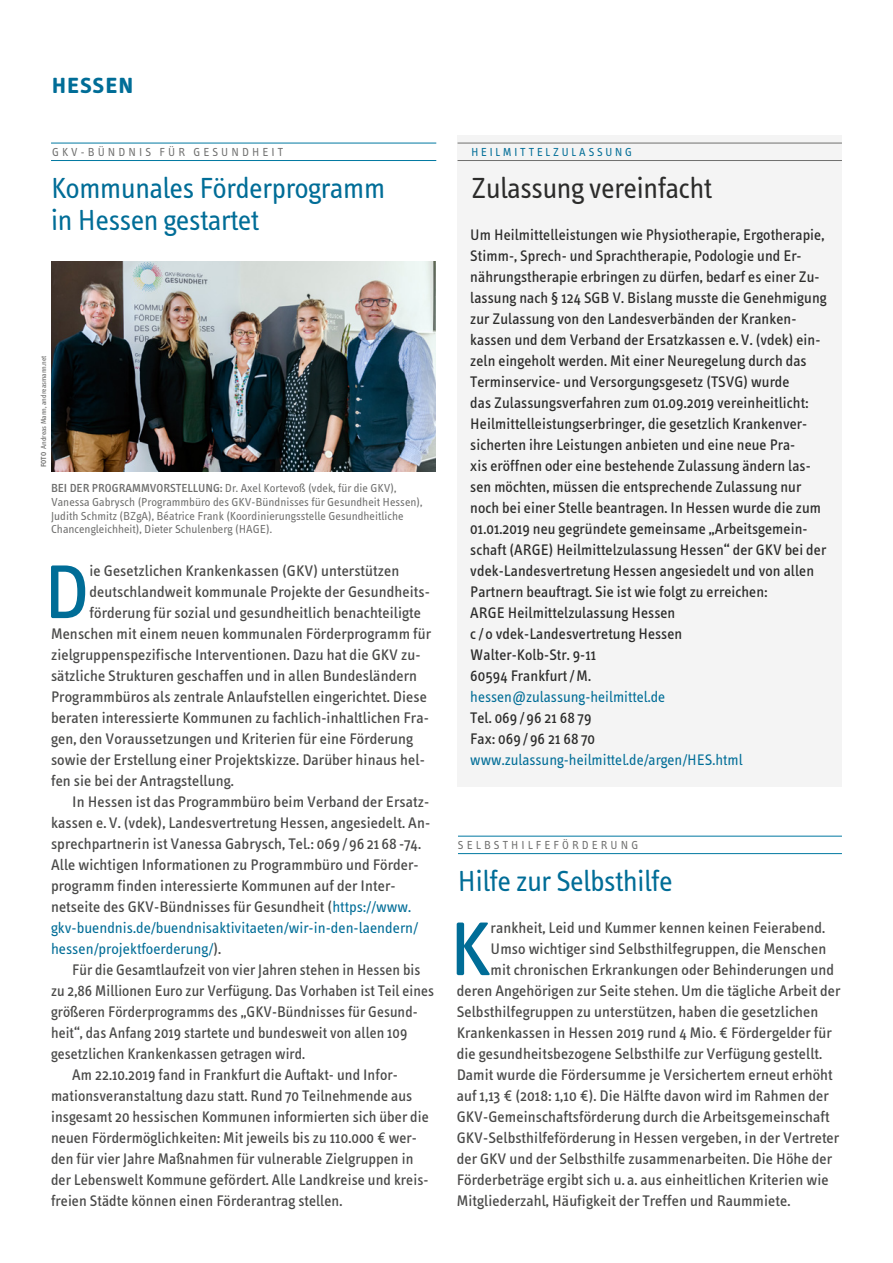
<style>
.page{position:relative;width:893px;height:1263px;background:#fff}
.page>*{position:absolute;margin:0;border:0;box-sizing:border-box;transform-origin:0 0}
._2_Meldung_x_Copy_Meldung_Initial_UA{font:78.15px "Info Text";color:#006d97}
._2_Meldung_X_Head_Meldung_UA{font:30px/31.5px "Info Text";letter-spacing:-.015em;color:#006d97}
._3_Rubrik_X_Head_Rubrik_UA{font:30px "Info Text";color:#2c2c2b}
.t1{font:30px "Info Text Semi Bold Caps";color:#006d97}
._2_Meldung_x_Copy_Meldung_Initial_UA-2{font:15.75px "Info Text";letter-spacing:.005em;color:#494948}
._3_Rubrik_X_Copy_Rubrik_UA{font:15.75px/21px "Info Text";letter-spacing:.005em;color:#2c2c2b}
._2_Meldung_X_Copy_Meldung_Text_UA{font:15.75px/21px "Info Text";letter-spacing:.005em;color:#494948}
._2_Meldung_X_Head_Meldung_UA-2{font:12px/13.8px "Info Text";color:#6f6f6e}
._3_Rubrik_X_Head_Rubrik_UA-2{font:12px "Info OT Text";color:#006d97}
.t2{font:7.5px "Info Text";color:#6f6f6e}
.s1{font-weight:600}
.s2{font-weight:500}
.s3{color:#006d97}
.s4{font-family:"Info OT Text"}
</style>
<div class="page">
<hr style="left:51px;top:143px;width:385px;height:1px;background:#0078a1">
<hr style="left:51px;top:160px;width:385px;height:1px;background:#0078a1">
<hr style="left:458px;top:836px;width:384px;height:1px;background:#0078a1">
<hr style="left:458px;top:853px;width:384px;height:1px;background:#0078a1">
<div style="left:458px;top:135px;width:384px;height:651px;background:#f4f4f4"></div>
<img style="left:51px;top:261px;width:385px;height:210px">
<hr style="left:458px;top:143px;width:384px;height:1px;background:#6f6f6e">
<hr style="left:458px;top:160px;width:384px;height:1px;background:#6f6f6e">
<h2 class="t1" style="left:51px;top:66px;width:85px">hessen</h2>
<h2 class="_2_Meldung_X_Head_Meldung_UA-2" style="left:52px;top:145px;width:233px">GKV- BÜNDNIS FÜR GESUNDHEIT</h2>
<h2 class="_2_Meldung_X_Head_Meldung_UA" style="left:51px;top:173px;width:336px">Kommunales Förderprogramm in Hessen gestartet</h2>
<p class="t2" style="left:39px;top:467px;width:113px;rotate:-90deg"><span class="s1">FOTO</span> Andreas Mann, andreasmann.net</p>
<p class="_2_Meldung_X_Head_Meldung_UA-2" style="left:51px;top:481px;width:373px"><span class="s2">BEI DER PROGRAMMVORSTELLUNG:</span> Dr. Axel Kortevoß (vdek, für die GKV), Vanessa Gabrysch (Programmbüro des GKV-Bündnisses für Gesundheit Hessen), Judith Schmitz (BZgA), Béatrice Frank (Koordinierungsstelle Gesundheitliche Chancengleichheit), Dieter Schulenberg (HAGE).</p>
<p class="_2_Meldung_x_Copy_Meldung_Initial_UA" style="left:44px;top:548px;width:47px">D</p>
<p class="_2_Meldung_x_Copy_Meldung_Initial_UA-2" style="left:90px;top:562px;width:311px">ie Gesetzlichen Krankenkassen (GKV) unterstützen</p>
<p class="_2_Meldung_x_Copy_Meldung_Initial_UA-2" style="left:90px;top:583px;width:342px">deutschlandweit kommunale Projekte der Gesundheits-</p>
<p class="_2_Meldung_x_Copy_Meldung_Initial_UA-2" style="left:90px;top:604px;width:333px">förderung für sozial und gesundheitlich benachteiligte</p>
<p class="_2_Meldung_x_Copy_Meldung_Initial_UA-2" style="left:51px;top:625px;width:382px">Menschen mit einem neuen kommunalen Förderprogramm für</p>
<p class="_2_Meldung_x_Copy_Meldung_Initial_UA-2" style="left:51px;top:646px;width:371px">zielgruppenspezifische Interventionen. Dazu hat die GKV zu-</p>
<p class="_2_Meldung_x_Copy_Meldung_Initial_UA-2" style="left:51px;top:667px;width:367px">sätzliche Strukturen geschaffen und in allen Bundesländern</p>
<p class="_2_Meldung_x_Copy_Meldung_Initial_UA-2" style="left:51px;top:688px;width:377px">Programmbüros als zentrale Anlaufstellen eingerichtet. Diese</p>
<p class="_2_Meldung_x_Copy_Meldung_Initial_UA-2" style="left:51px;top:709px;width:379px">beraten interessierte Kommunen zu fachlich-inhaltlichen Fra-</p>
<p class="_2_Meldung_x_Copy_Meldung_Initial_UA-2" style="left:51px;top:730px;width:364px">gen, den Voraussetzungen und Kriterien für eine Förderung</p>
<p class="_2_Meldung_x_Copy_Meldung_Initial_UA-2" style="left:51px;top:751px;width:375px">sowie der Erstellung einer Projektskizze. Darüber hinaus hel-</p>
<p class="_2_Meldung_x_Copy_Meldung_Initial_UA-2" style="left:51px;top:772px;width:184px">fen sie bei der Antragstellung.</p>
<p class="_2_Meldung_X_Copy_Meldung_Text_UA" style="left:51px;top:791px;width:381px;text-indent:21px">In Hessen ist das Programmbüro beim Verband der Ersatz&shy;kassen e.V. (vdek), Landesvertretung Hessen, angesiedelt. An&shy;sprechpartnerin ist Vanessa Gabrysch, Tel.: 069 / 96 21 68 -74.<br>Alle wichtigen Informationen zu Programmbüro und Förder&shy;programm finden interessierte Kommunen auf der Inter&shy;netseite des GKV-Bündnisses für Gesundheit (<span class="s3">https://www. gkv-buendnis.de/buendnisaktivitaeten/wir-in-den-laendern/ hessen/projektfoerderung/</span>).</p>
<p class="_2_Meldung_X_Copy_Meldung_Text_UA" style="left:51px;top:959px;width:385px;text-indent:21px">Für die Gesamtlaufzeit von vier Jahren stehen in Hessen bis zu 2,86 Millionen Euro zur Verfügung. Das Vorhaben ist Teil eines größeren Förderprogramms des „GKV-Bündnisses für Gesund&shy;heit“, das Anfang 2019 startete und bundesweit von allen 109 gesetzlichen Krankenkassen getragen wird.</p>
<p class="_2_Meldung_X_Copy_Meldung_Text_UA" style="left:51px;top:1064px;width:379px;text-indent:21px">Am 22.10.2019 fand in Frankfurt die Auftakt- und Infor&shy;mationsveranstaltung dazu statt. Rund 70 Teilnehmende aus insgesamt 20 hessischen Kommunen informierten sich über die neuen Fördermöglichkeiten: Mit jeweils bis zu 110.000 <span class="s4">€</span> wer&shy;den für vier Jahre Maßnahmen für vulnerable Zielgruppen in der Lebenswelt Kommune gefördert. Alle Landkreise und kreis&shy;freien Städte können einen Förderantrag stellen.</p>
<h2 class="_3_Rubrik_X_Head_Rubrik_UA-2" style="left:472px;top:145px;width:162px">HEILMITTELZULASSUNG</h2>
<h2 class="_3_Rubrik_X_Head_Rubrik_UA" style="left:472px;top:172px;width:243px">Zulassung vereinfacht</h2>
<p class="_3_Rubrik_X_Copy_Rubrik_UA" style="left:470px;top:224px;width:358px">Um Heilmittelleistungen wie Physiotherapie, Ergotherapie, Stimm-, Sprech- und Sprachtherapie, Podologie und Er&shy;nährungstherapie erbringen zu dürfen, bedarf es einer Zu&shy;lassung nach § 124 SGB V. Bislang musste die Genehmigung zur Zulassung von den Landesverbänden der Kranken&shy;kassen und dem Verband der Ersatzkassen e.V. (vdek) ein&shy;zeln eingeholt werden. Mit einer Neuregelung durch das Terminservice- und Versorgungsgesetz (TSVG) wurde<br>das Zulassungsverfahren zum 01.09.2019 vereinheitlicht:<br>Heilmittelleistungserbringer, die gesetzlich Krankenver&shy;sicherten ihre Leistungen anbieten und eine neue Pra-<br>xis eröffnen oder eine bestehende Zulassung ändern las&shy;sen möchten, müssen die entsprechende Zulassung nur noch bei einer Stelle beantragen. In Hessen wurde die zum 01.01.2019 neu gegründete gemeinsame „Arbeitsgemein&shy;schaft (ARGE) Heilmittelzulassung Hessen“ der GKV bei der vdek-Landesvertretung Hessen angesiedelt und von allen Partnern beauftragt. Sie ist wie folgt zu erreichen:</p>
<p class="_3_Rubrik_X_Copy_Rubrik_UA" style="left:470px;top:602px;width:274px">ARGE Heilmittelzulassung Hessen<br>c/ o vdek-Landesvertretung Hessen<br>Walter-Kolb-Str. 9-11<br>60594 Frankfurt/M. <span class="s3">hessen@zulassung-heilmittel.de<br></span>Tel. 069 / 96 21 68 79<br>Fax: 069 / 96 21 68 70 <span class="s3">www.zulassung-heilmittel.de/argen/HES.html</span></p>
<h2 class="_2_Meldung_X_Head_Meldung_UA-2" style="left:458px;top:838px;width:182px">SELBSTHILFEFÖRDERUNG</h2>
<h2 class="_2_Meldung_X_Head_Meldung_UA" style="left:458px;top:865px;width:217px">Hilfe zur Selbsthilfe</h2>
<p class="_2_Meldung_x_Copy_Meldung_Initial_UA" style="left:449px;top:905px;width:42px">K</p>
<p class="_2_Meldung_x_Copy_Meldung_Initial_UA-2" style="left:491px;top:919px;width:336px">rankheit, Leid und Kummer kennen keinen Feierabend.</p>
<p class="_2_Meldung_x_Copy_Meldung_Initial_UA-2" style="left:491px;top:940px;width:337px">Umso wichtiger sind Selbsthilfegruppen, die Menschen</p>
<p class="_2_Meldung_x_Copy_Meldung_Initial_UA-2" style="left:491px;top:961px;width:345px">mit chronischen Erkrankungen oder Behinderungen und</p>
<p class="_2_Meldung_x_Copy_Meldung_Initial_UA-2" style="left:457px;top:982px;width:385px">deren Angehörigen zur Seite stehen. Um die tägliche Arbeit der</p>
<p class="_2_Meldung_x_Copy_Meldung_Initial_UA-2" style="left:457px;top:1003px;width:363px">Selbsthilfegruppen zu unterstützen, haben die gesetzlichen</p>
<p class="_2_Meldung_x_Copy_Meldung_Initial_UA-2" style="left:457px;top:1024px;width:377px">Krankenkassen in Hessen 2019 rund 4 Mio. <span class="s4">€</span> Fördergelder für</p>
<p class="_2_Meldung_x_Copy_Meldung_Initial_UA-2" style="left:457px;top:1045px;width:367px">die gesundheitsbezogene Selbsthilfe zur Verfügung gestellt.</p>
<p class="_2_Meldung_x_Copy_Meldung_Initial_UA-2" style="left:457px;top:1066px;width:378px">Damit wurde die Fördersumme je Versichertem erneut erhöht</p>
<p class="_2_Meldung_x_Copy_Meldung_Initial_UA-2" style="left:457px;top:1087px;width:374px">auf 1,13 <span class="s4">€</span> (2018: 1,10 <span class="s4">€</span>). Die Hälfte davon wird im Rahmen der</p>
<p class="_2_Meldung_x_Copy_Meldung_Initial_UA-2" style="left:457px;top:1108px;width:374px">GKV-Gemeinschaftsförderung durch die Arbeitsgemeinschaft</p>
<p class="_2_Meldung_x_Copy_Meldung_Initial_UA-2" style="left:457px;top:1129px;width:384px">GKV-Selbsthilfeförderung in Hessen vergeben, in der Vertreter</p>
<p class="_2_Meldung_x_Copy_Meldung_Initial_UA-2" style="left:457px;top:1150px;width:377px">der GKV und der Selbsthilfe zusammenarbeiten. Die Höhe der</p>
<p class="_2_Meldung_x_Copy_Meldung_Initial_UA-2" style="left:457px;top:1171px;width:373px">Förderbeträge ergibt sich u. a. aus einheitlichen Kriterien wie</p>
<p class="_2_Meldung_x_Copy_Meldung_Initial_UA-2" style="left:457px;top:1192px;width:335px">Mitgliederzahl, Häufigkeit der Treffen und Raummiete.</p>
</div>
